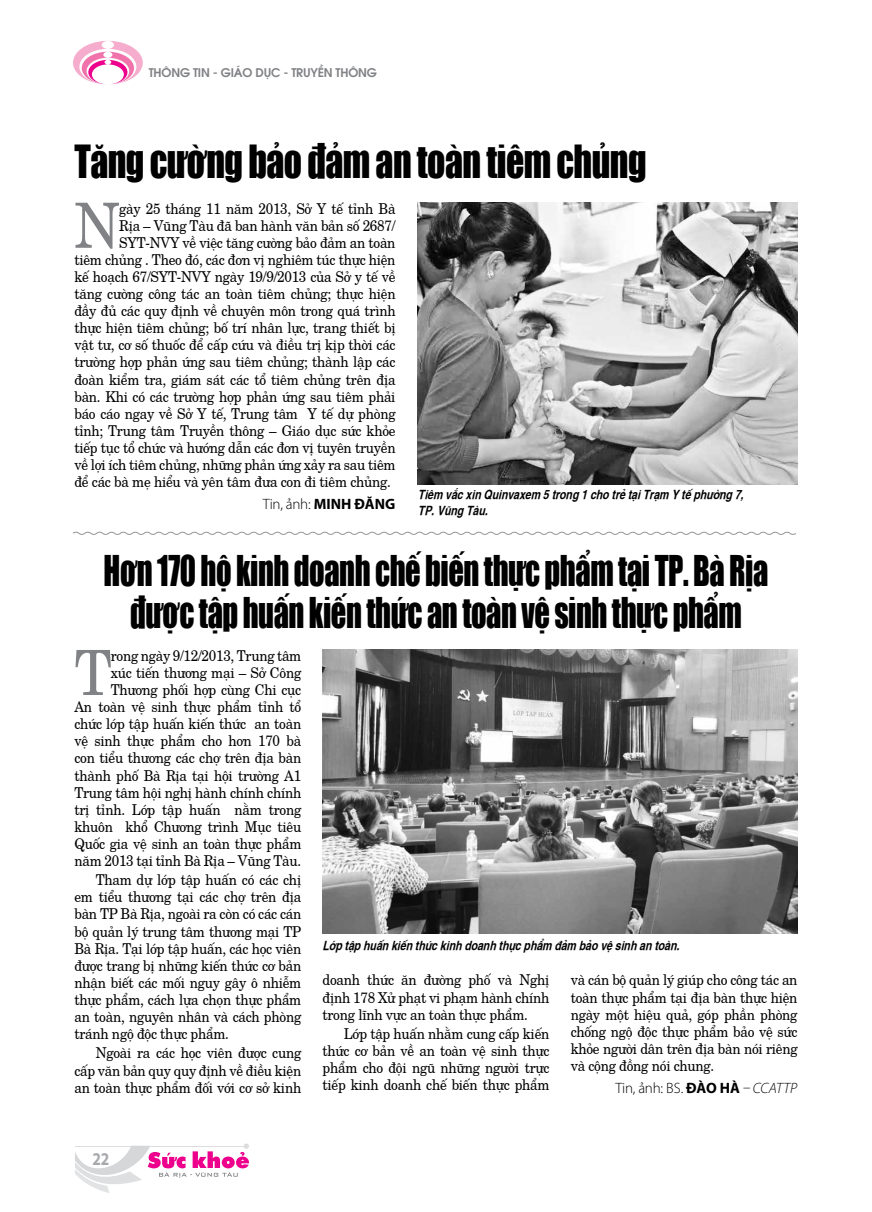
<style>
.page{position:relative;width:872px;height:1212px;background:#fff}
.page>*{position:absolute;margin:0;border:0;box-sizing:border-box;transform-origin:0 0}
.t1{font:62.4px "New Century";color:#808285;scale:.9 1}
.t2{font:42px "Impact";letter-spacing:-.015em;color:#000;scale:.85 1}
.t3{font:39px/42px "Impact";letter-spacing:-.015em;color:#000;text-align:center;scale:.78 1}
.t4{font:700 18px "Myriad Pro";color:#a7a9ac;scale:.85 1}
.t5{font:15px/17.1px "New Century";letter-spacing:-.02em;color:#000;text-align:justify;scale:.9 1}
.t6{font:300 15px "Myriad Pro";letter-spacing:-.015em;color:#000}
.t7{font:italic 700 condensed 12.75px/15.3px "Helvetica";color:#000}
.t8{font:600 12px "Avant Garde";letter-spacing:-.02em;color:#808285}
.s1{font-weight:700}
.s2{font-style:italic}
</style>
<div class="page">
<svg style="left:73px;top:41px;width:70px;height:43px"></svg>
<img style="left:322px;top:650px;width:475px;height:284px">
<svg style="left:73px;top:531px;width:723px;height:4px"></svg>
<img style="left:418px;top:202px;width:379px;height:283px">
<svg style="left:75px;top:1143px;width:174px;height:50px"></svg>
<p class="t8" style="left:149px;top:64px;width:230px">THÔNG TIN - GIÁO DỤC - TRUYỀN THÔNG</p>
<h2 class="t2" style="left:74px;top:131px;width:674px">Tăng cường bảo đảm an toàn tiêm chủng</h2>
<h1 class="t1" style="left:74px;top:178px;width:52px">N</h1>
<p class="t5" style="left:119px;top:198px;width:309px">gày 25 tháng 11 năm 2013, Sở Y tế tỉnh Bà</p>
<p class="t5" style="left:119px;top:215px;width:308px">Rịa – Vũng Tàu đã ban hành văn bản số 2687/</p>
<p class="t5" style="left:119px;top:232px;width:308px">SYT-NVY về việc tăng cường bảo đảm an toàn</p>
<p class="t5" style="left:74px;top:249px;width:358px">tiêm chủng . Theo đó, các đơn vị nghiêm túc thực hiện</p>
<p class="t5" style="left:74px;top:267px;width:358px">kế hoạch 67/SYT-NVY ngày 19/9/2013 của Sở y tế về</p>
<p class="t5" style="left:74px;top:284px;width:358px">tăng cường công tác an toàn tiêm chủng; thực hiện</p>
<p class="t5" style="left:74px;top:301px;width:358px">đầy đủ các quy định về chuyên môn trong quá trình</p>
<p class="t5" style="left:74px;top:318px;width:358px">thực hiện tiêm chủng; bố trí nhân lực, trang thiết bị</p>
<p class="t5" style="left:74px;top:335px;width:358px">vật tư, cơ số thuốc để cấp cứu và điều trị kịp thời các</p>
<p class="t5" style="left:74px;top:352px;width:358px">trường hợp phản ứng sau tiêm chủng; thành lập các</p>
<p class="t5" style="left:74px;top:369px;width:358px">đoàn kiểm tra, giám sát các tổ tiêm chủng trên địa</p>
<p class="t5" style="left:74px;top:386px;width:358px">bàn. Khi có các trường hợp phản ứng sau tiêm phải</p>
<p class="t5" style="left:74px;top:403px;width:358px">báo cáo ngay về Sở Y tế, Trung tâm Y tế dự phòng</p>
<p class="t5" style="left:74px;top:420px;width:358px">tỉnh; Trung tâm Truyền thông – Giáo dục sức khỏe</p>
<p class="t5" style="left:74px;top:438px;width:358px">tiếp tục tổ chức và hướng dẫn các đơn vị tuyên truyền</p>
<p class="t5" style="left:74px;top:455px;width:358px">về lợi ích tiêm chủng, những phản ứng xảy ra sau tiêm</p>
<p class="t5" style="left:74px;top:472px;width:353px">để các bà mẹ hiểu và yên tâm đưa con đi tiêm chủng.</p>
<p class="t6" style="left:263px;top:495px;width:134px">Tin, ảnh: <span class="s1">MINH ĐĂNG</span></p>
<p class="t7" style="left:418px;top:486px;width:327px">Tiêm vắc xin Quinvaxem 5 trong 1 cho trẻ tại Trạm Y tế phường 7,<br>TP. Vũng Tàu.</p>
<h3 class="t3" style="left:104px;top:547px;width:854px">Hơn 170 hộ kinh doanh chế biến thực phẩm tại TP. Bà Rịa được tập huấn kiến thức an toàn vệ sinh thực phẩm</h3>
<p class="t5" style="left:74px;top:645px;width:254px;text-align:right">rong ngày 9/12/2013, Trung tâm<br>xúc tiến thương mại – Sở Công<br>Thương phối hợp cùng Chi cục<br>An toàn vệ sinh thực phẩm tỉnh tổ chức lớp tập huấn kiến thức an toàn vệ sinh thực phẩm cho hơn 170 bà con tiểu thương các chợ trên địa bàn thành phố Bà Rịa tại hội trường A1<br>Trung tâm hội nghị hành chính chính trị tỉnh. Lớp tập huấn nằm trong khuôn khổ Chương trình Mục tiêu<br>Quốc gia vệ sinh an toàn thực phẩm năm 2013 tại tỉnh Bà Rịa – Vũng Tàu.</p>
<p class="t5" style="left:74px;top:870px;width:254px;text-indent:21px">Tham dự lớp tập huấn có các chị em tiểu thương tại các chợ trên địa bàn TP Bà Rịa, ngoài ra còn có các cán bộ quản lý trung tâm thương mại TP Bà Rịa. Tại lớp tập huấn, các học viên được trang bị những kiến thức cơ bản nhận biết các mối nguy gây ô nhiễm thực phẩm, cách lựa chọn thực phẩm an toàn, nguyên nhân và cách phòng tránh ngộ độc thực phẩm.</p>
<p class="t5" style="left:74px;top:1043px;width:254px;text-indent:21px">Ngoài ra các học viên được cung cấp văn bản quy quy định về điều kiện an toàn thực phẩm đối với cơ sở kinh</p>
<h1 class="t1" style="left:74px;top:625px;width:43px">T</h1>
<p class="t7" style="left:322px;top:936px;width:358px">Lớp tập huấn kiến thức kinh doanh thực phẩm đảm bảo vệ sinh an toàn.</p>
<p class="t5" style="left:322px;top:970px;width:253px">doanh thức ăn đường phố và Nghị định 178 Xử phạt vi phạm hành chính trong lĩnh vực an toàn thực phẩm.</p>
<p class="t5" style="left:322px;top:1023px;width:254px;text-indent:21px">Lớp tập huấn nhằm cung cấp kiến thức cơ bản về an toàn vệ sinh thực phẩm cho đội ngũ những người trực tiếp kinh doanh chế biến thực phẩm</p>
<p class="t5" style="left:570px;top:970px;width:254px">và cán bộ quản lý giúp cho công tác an toàn thực phẩm tại địa bàn thực hiện ngày một hiệu quả, góp phần phòng chống ngộ độc thực phẩm bảo vệ sức khỏe người dân trên địa bàn nói riêng và cộng đồng nói chung.</p>
<p class="t6" style="left:615px;top:1079px;width:183px">Tin, ảnh: Bs. <span class="s1">ĐÀO HÀ</span> <span class="s2">– CCATTP</span></p>
<p class="t4" style="left:93px;top:1147px;width:21px">22</p>
</div>
